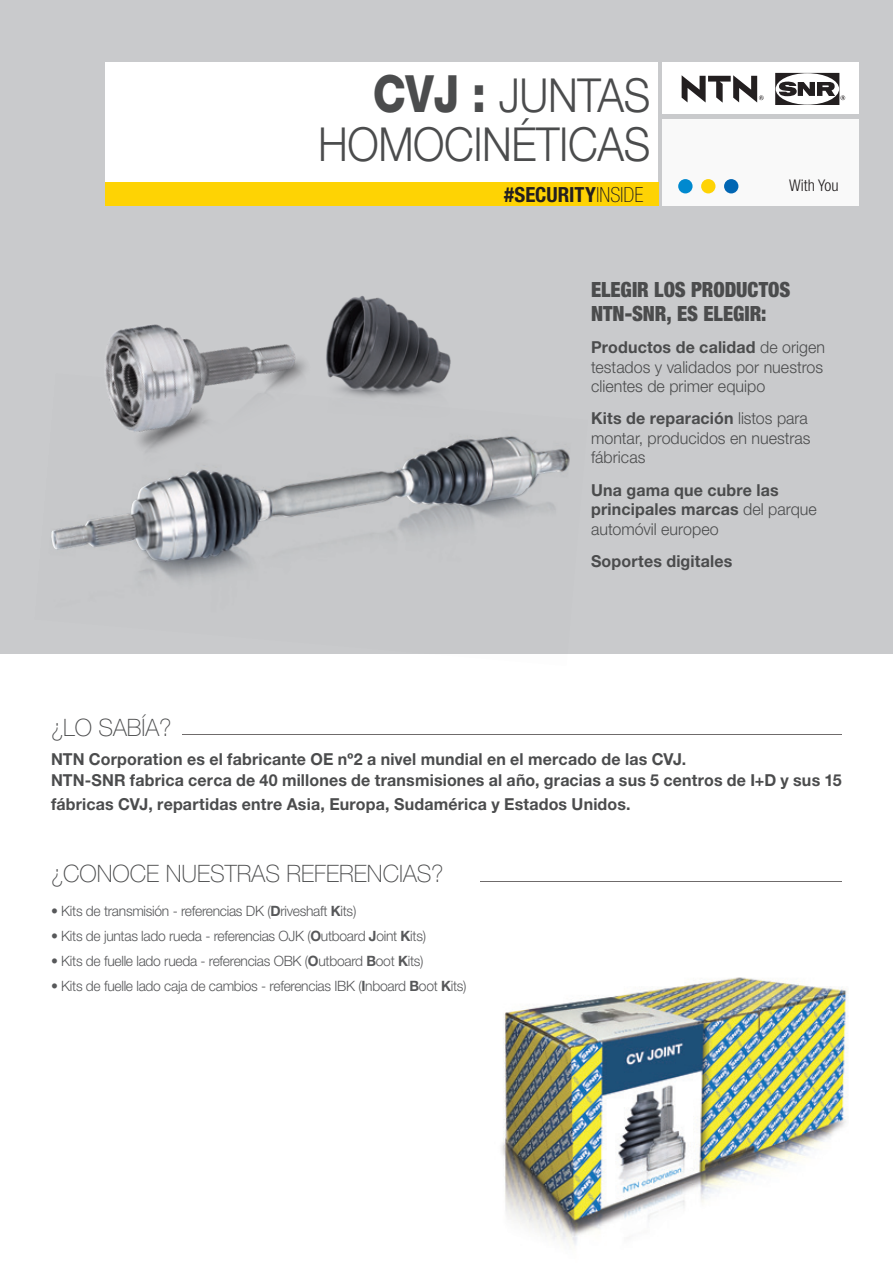
<style>
.page{position:relative;width:893px;height:1263px;background:#fff}
.page>*{position:absolute;margin:0;border:0;box-sizing:border-box;transform-origin:0 0}
.t1{font:300 46.95px/49.2px "Helvetica Neue LT Std";letter-spacing:-.01em;color:#4b4c4d;text-align:right;scale:.9 1}
.t2{font:100 24px "Helvetica Neue LT Std";color:#4b4c4d}
.t3{font:900 condensed 21px/24px "Helvetica Neue LT Std";letter-spacing:-.005em;color:#4b4c4d}
.t4{font:700 condensed 20.85px "Helvetica Neue LT Std";color:#231f20}
.t5{font:700 16.5px/19.5px "Helvetica Neue LT Std";letter-spacing:.01em;color:#4b4c4d}
.t6{font:300 16.5px/19.5px "Helvetica Neue LT Std";color:#4b4c4d}
.t7{font:300 condensed 16.2px "Helvetica Neue LT Std";color:#231f20}
.t8{font:300 14.25px "Helvetica Neue LT Std";letter-spacing:-.02em;color:#57585a}
.s1{font-weight:800;font-size:51.45px}
.s2{font-weight:100}
.s3{font-weight:700}
.s4{font-weight:300}
</style>
<div class="page">
<div style="left:0;top:0;width:893px;height:654px;background:#c9cacc"></div>
<img style="left:501px;top:977px;width:346px;height:268px">
<hr style="left:183px;top:734px;width:659px;height:1px;background:#6f6b6b">
<hr style="left:480px;top:881px;width:362px;height:1px;background:#6f6b6b">
<div style="left:105px;top:63px;width:553px;height:143px;background:#fff"></div>
<div style="left:105px;top:182px;width:553px;height:24px;background:#fed304"></div>
<div style="left:663px;top:120px;width:196px;height:86px;background:#fff"></div>
<div style="left:678px;top:179px;width:15px;height:14px;background:#0089cf;border-radius:50%"></div>
<div style="left:701px;top:179px;width:14px;height:14px;background:#fed304;border-radius:50%"></div>
<div style="left:724px;top:179px;width:14px;height:14px;background:#0166b3;border-radius:50%"></div>
<div style="left:663px;top:63px;width:196px;height:51px;background:#fff"></div>
<svg style="left:682px;top:75px;width:82px;height:28px"></svg>
<svg style="left:775px;top:73px;width:70px;height:32px"></svg>
<img style="left:57px;top:436px;width:513px;height:145px">
<img style="left:51px;top:438px;width:458px;height:111px">
<img style="left:70px;top:324px;width:264px;height:182px">
<img style="left:286px;top:295px;width:210px;height:166px">
<p class="t1" style="left:318px;top:70px;width:371px"><span class="s1">CVJ :</span> JUNTAS<br>HOMOCINÉTICAS</p>
<p class="t4" style="left:504px;top:182px;width:141px">#SECURITY<span class="s2">INSIDE</span></p>
<p class="t7" style="left:789px;top:176px;width:51px">With You</p>
<p class="t3" style="left:591px;top:277px;width:201px">ELEGIR LOS PRODUCTOS<br>NTN-SNR, ES ELEGIR:</p>
<p class="t6" style="left:591px;top:337px;width:236px"><span class="s3">Productos de calidad</span> de origen testados y validados por nuestros clientes de primer equipo</p>
<p class="t6" style="left:591px;top:408px;width:221px"><span class="s3">Kits de reparación</span> listos para montar, producidos en nuestras fábricas</p>
<p class="t5" style="left:591px;top:480px;width:227px">Una gama que cubre las principales marcas <span class="s4">del parque automóvil europeo</span></p>
<p class="t5" style="left:591px;top:551px;width:143px">Soportes digitales</p>
<p class="t2" style="left:51px;top:713px;width:122px">¿LO SABÍA?</p>
<p class="t5" style="left:51px;top:749px;width:637px">NTN Corporation es el fabricante OE nº2 a nivel mundial en el mercado de las CVJ.</p>
<p class="t5" style="left:51px;top:768px;width:792px;line-height:24px">NTN-SNR fabrica cerca de 40 millones de transmisiones al año, gracias a sus 5 centros de I+D y sus 15 fábricas CVJ, repartidas entre Asia, Europa, Sudamérica y Estados Unidos.</p>
<p class="t2" style="left:51px;top:860px;width:394px">¿CONOCE NUESTRAS REFERENCIAS?</p>
<p class="t8" style="left:51px;top:902px;width:307px">• Kits de transmisión - referencias DK (<span class="s3">D</span>riveshaft <span class="s3">K</span>its)</p>
<p class="t8" style="left:51px;top:927px;width:377px">• Kits de juntas lado rueda - referencias OJK (<span class="s3">O</span>utboard <span class="s3">J</span>oint <span class="s3">K</span>its)</p>
<p class="t8" style="left:51px;top:952px;width:374px">• Kits de fuelle lado rueda - referencias OBK (<span class="s3">O</span>utboard <span class="s3">B</span>oot <span class="s3">K</span>its)</p>
<p class="t8" style="left:51px;top:977px;width:417px">• Kits de fuelle lado caja de cambios - referencias IBK (<span class="s3">I</span>nboard <span class="s3">B</span>oot <span class="s3">K</span>its)</p>
</div>
